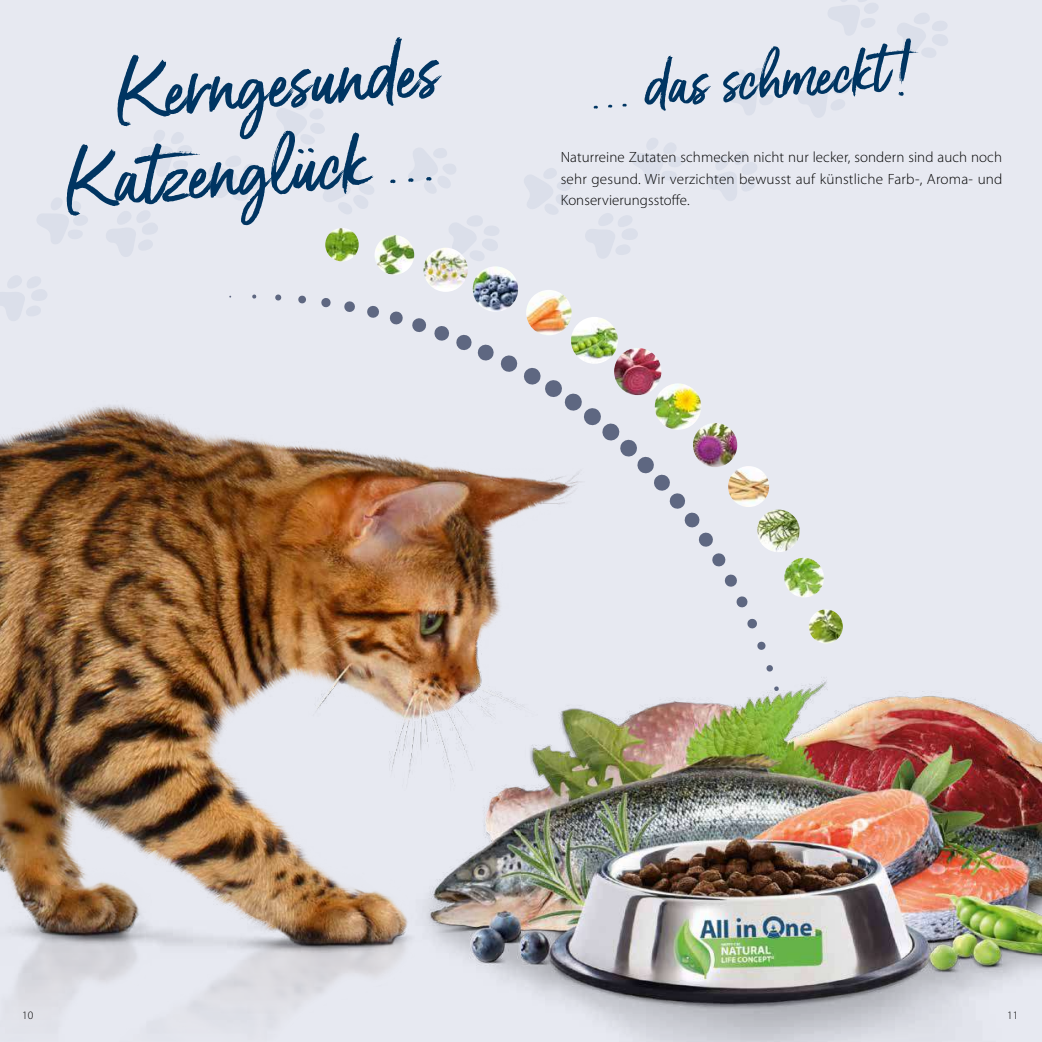
<style>
.page{position:relative;width:1042px;height:1042px;background:#fff}
.page>*{position:absolute;margin:0;border:0;box-sizing:border-box;transform-origin:0 0}
.t1{font:78.75px/85.8px "Gotcha Standup HD";color:#003562;text-align:right}
.t2{font:63px "Gotcha Standup HD";color:#003562}
.t3{font:300 14.88px/21px "Myriad Pro";letter-spacing:.015em;color:#000;text-align:justify}
.t4{font:300 11.38px "Myriad Pro";color:#000}
</style>
<div class="page">
<div style="left:0;top:0;width:543px;height:1042px;background:#e7e9f1"></div>
<div style="left:498px;top:0;width:544px;height:1042px;background:#e7e9f1"></div>
<svg style="left:897px;top:13px;width:51px;height:45px"></svg>
<svg style="left:828px;top:0;width:50px;height:35px"></svg>
<svg style="left:798px;top:70px;width:51px;height:48px"></svg>
<svg style="left:725px;top:68px;width:50px;height:47px"></svg>
<svg style="left:708px;top:151px;width:49px;height:50px"></svg>
<svg style="left:632px;top:138px;width:50px;height:46px"></svg>
<svg style="left:585px;top:213px;width:53px;height:45px"></svg>
<svg style="left:524px;top:168px;width:47px;height:46px"></svg>
<svg style="left:449px;top:216px;width:50px;height:46px"></svg>
<svg style="left:408px;top:148px;width:48px;height:45px"></svg>
<svg style="left:323px;top:169px;width:51px;height:45px"></svg>
<svg style="left:276px;top:99px;width:49px;height:45px"></svg>
<svg style="left:209px;top:156px;width:50px;height:45px"></svg>
<svg style="left:141px;top:130px;width:51px;height:46px"></svg>
<svg style="left:106px;top:211px;width:52px;height:46px"></svg>
<svg style="left:37px;top:198px;width:51px;height:46px"></svg>
<svg style="left:0;top:276px;width:47px;height:45px"></svg>
<img style="left:0;top:405px;width:1042px;height:637px">
<svg style="left:774px;top:686px;width:5px;height:5px"></svg>
<svg style="left:766px;top:664px;width:7px;height:8px"></svg>
<svg style="left:757px;top:641px;width:9px;height:9px"></svg>
<svg style="left:747px;top:618px;width:10px;height:11px"></svg>
<svg style="left:736px;top:596px;width:12px;height:12px"></svg>
<svg style="left:724px;top:574px;width:14px;height:13px"></svg>
<img style="left:809px;top:609px;width:34px;height:34px;border-radius:17px">
<img style="left:784px;top:558px;width:40px;height:39px;border-radius:20px">
<img style="left:757px;top:509px;width:42px;height:43px;border-radius:21px">
<img style="left:728px;top:466px;width:41px;height:41px;border-radius:20px">
<img style="left:693px;top:423px;width:44px;height:44px;border-radius:22px">
<img style="left:571px;top:317px;width:47px;height:47px;border-radius:23px">
<img style="left:526px;top:290px;width:45px;height:45px;border-radius:23px">
<img style="left:433px;top:325px;width:293px;height:242px">
<svg style="left:412px;top:318px;width:14px;height:14px"></svg>
<svg style="left:389px;top:311px;width:14px;height:14px"></svg>
<svg style="left:367px;top:306px;width:12px;height:12px"></svg>
<svg style="left:344px;top:301px;width:11px;height:11px"></svg>
<svg style="left:321px;top:298px;width:10px;height:10px"></svg>
<svg style="left:298px;top:295px;width:8px;height:9px"></svg>
<svg style="left:275px;top:294px;width:7px;height:7px"></svg>
<svg style="left:252px;top:294px;width:5px;height:5px"></svg>
<img style="left:473px;top:266px;width:45px;height:46px;border-radius:23px">
<img style="left:423px;top:248px;width:45px;height:44px;border-radius:22px">
<img style="left:374px;top:235px;width:40px;height:40px;border-radius:20px">
<img style="left:325px;top:228px;width:34px;height:33px;border-radius:17px">
<h1 class="t1" style="left:58px;top:59px;width:381px;rotate:-4deg">Kerngesundes<br>Katzenglück ...</h1>
<h2 class="t2" style="left:584px;top:48px;width:330px;rotate:-4deg">... das schmeckt!</h2>
<p class="t3" style="left:561px;top:147px;width:443px">Naturreine Zutaten schmecken nicht nur lecker, sondern sind auch noch sehr gesund. Wir verzichten bewusst auf künstliche Farb-, Aroma- und Konservierungsstoffe.</p>
<p class="t4" style="left:22px;top:1008px;width:13px">10</p>
<p class="t4" style="left:1007px;top:1008px;width:13px">11</p>
</div>
